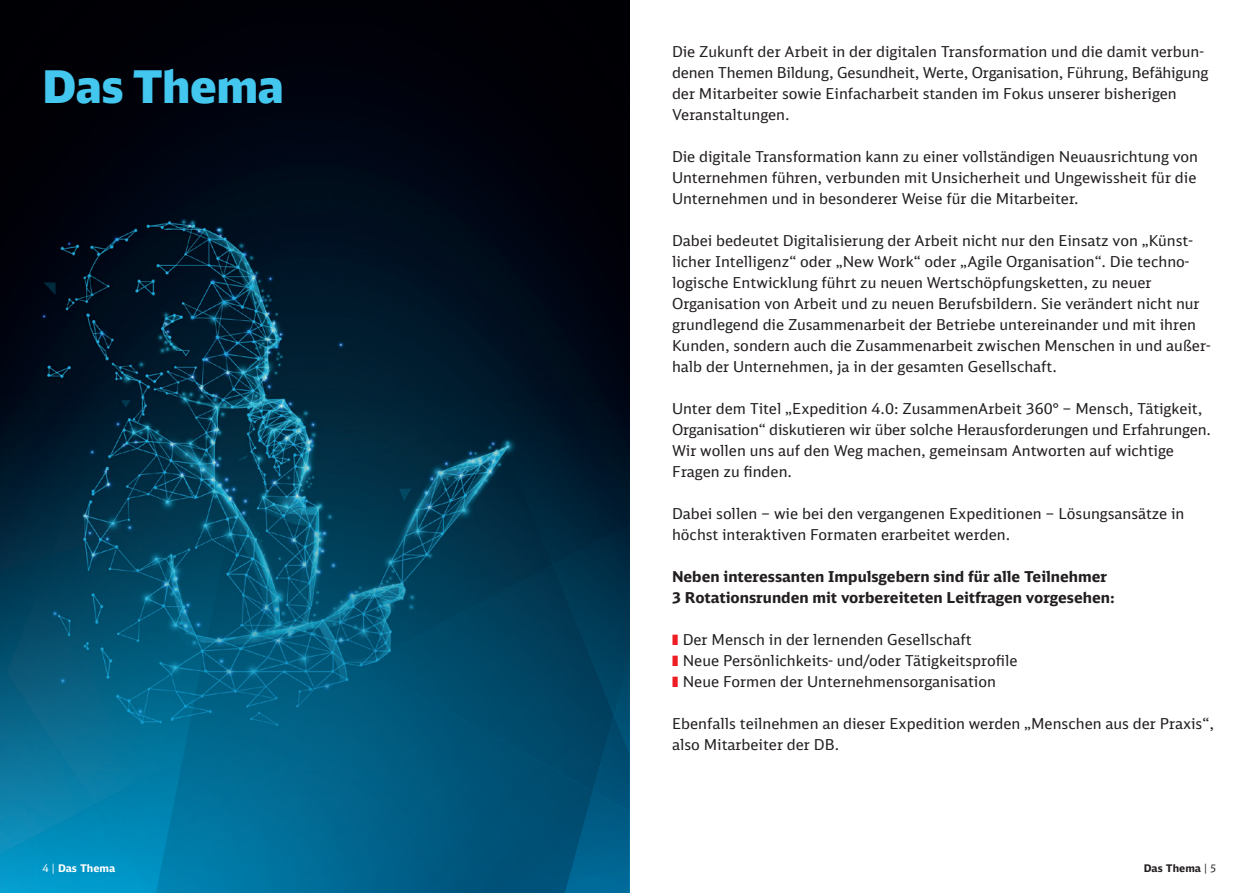
<style>
.page{position:relative;width:1259px;height:893px;background:#fff}
.page>*{position:absolute;margin:0;border:0;box-sizing:border-box;transform-origin:0 0}
.t1{font:900 45px "DB Head";color:#44c7ee}
.t2{font:15px/21px "DB Sans";color:#231f20}
.t3{font:700 15px/21px "DB Sans";color:#231f20}
.t4{font:700 10.5px "DB Sans";color:#fff}
.t5{font:700 10.5px "DB Sans";color:#231f20}
.s1{color:#ee1d23}
.s2{font-weight:400}
.s3{font-family:"DB Sans Cond Altern";font-weight:400}
</style>
<div class="page">
<div style="left:37px;top:856px;width:58px;height:37px;background:#0198c9"></div>
<img style="left:0;top:856px;width:37px;height:37px">
<img style="left:95px;top:804px;width:60px;height:89px">
<img style="left:593px;top:811px;width:36px;height:82px">
<img style="left:155px;top:804px;width:7px;height:89px">
<img style="left:162px;top:728px;width:431px;height:165px">
<img style="left:593px;top:715px;width:36px;height:96px">
<img style="left:614px;top:565px;width:15px;height:150px">
<img style="left:363px;top:565px;width:251px;height:226px">
<img style="left:190px;top:0;width:5px;height:164px">
<img style="left:195px;top:0;width:99px;height:185px">
<div style="left:267px;top:0;width:58px;height:47px;background:#000109"></div>
<img style="left:294px;top:47px;width:31px;height:156px">
<div style="left:325px;top:0;width:160px;height:127px;background:#00010a"></div>
<div style="left:318px;top:127px;width:144px;height:80px;background:#000818"></div>
<div style="left:421px;top:24px;width:64px;height:157px;background:#00010b"></div>
<img style="left:462px;top:181px;width:23px;height:52px">
<div style="left:485px;top:0;width:144px;height:233px;background:#000007"></div>
<div style="left:0;top:0;width:190px;height:164px;background:#000108"></div>
<div style="left:0;top:0;width:169px;height:69px;background:#000005"></div>
<div style="left:0;top:503px;width:52px;height:52px;background:#02263c"></div>
<img style="left:0;top:555px;width:95px;height:301px">
<img style="left:52px;top:503px;width:20px;height:29px">
<img style="left:7px;top:532px;width:211px;height:272px">
<img style="left:183px;top:584px;width:105px;height:174px">
<img style="left:241px;top:623px;width:122px;height:105px">
<div style="left:0;top:164px;width:195px;height:189px;background:#000411"></div>
<img style="left:130px;top:185px;width:164px;height:45px">
<img style="left:289px;top:203px;width:29px;height:4px">
<img style="left:0;top:353px;width:72px;height:150px">
<img style="left:72px;top:230px;width:163px;height:302px">
<img style="left:124px;top:496px;width:94px;height:88px">
<img style="left:235px;top:207px;width:227px;height:249px">
<img style="left:362px;top:233px;width:267px;height:332px">
<div style="left:572px;top:253px;width:57px;height:48px;background:#00020c"></div>
<img style="left:218px;top:456px;width:70px;height:167px">
<img style="left:288px;top:415px;width:264px;height:249px">
<div style="left:0;top:147px;width:80px;height:133px;background:#000109"></div>
<h1 class="t1" style="left:43px;top:58px;width:243px">Das Thema</h1>
<p class="t2" style="left:672px;top:41px;width:538px">Die Zukunft der Arbeit in der digitalen Transformation und die damit verbun&shy;denen Themen Bildung, Gesundheit, Werte, Organisation, Führung, Befähigung der Mitarbeiter sowie Einfacharbeit standen im Fokus unserer bisherigen Veranstaltungen.</p>
<p class="t2" style="left:672px;top:146px;width:527px;text-align:justify">Die digitale Transformation kann zu einer vollständigen Neuausrichtung von Unternehmen führen, verbunden mit Unsicherheit und Ungewissheit für die Unternehmen und in besonderer Weise für die Mitarbeiter.</p>
<p class="t2" style="left:672px;top:230px;width:540px">Dabei bedeutet Digitalisierung der Arbeit nicht nur den Einsatz von „Künst&shy;licher Intelligenz“ oder „New Work“ oder „Agile Organisation“. Die techno&shy;logische Entwicklung führt zu neuen Wertschöpfungsketten, zu neuer Organisation von Arbeit und zu neuen Berufsbildern. Sie verändert nicht nur grundlegend die Zusammenarbeit der Betriebe untereinander und mit ihren Kunden, sondern auch die Zusammenarbeit zwischen Menschen in und außer&shy;halb der Unternehmen, ja in der gesamten Gesellschaft.</p>
<p class="t2" style="left:672px;top:398px;width:540px">Unter dem Titel „Expedition 4.0: ZusammenArbeit 360° – Mensch, Tätigkeit, Organisation“ diskutieren wir über solche Herausforderungen und Erfahrungen.<br>Wir wollen uns auf den Weg machen, gemeinsam Antworten auf wichtige Fragen zu finden.</p>
<p class="t2" style="left:672px;top:503px;width:514px">Dabei sollen – wie bei den vergangenen Expeditionen – Lösungsansätze in höchst interaktiven Formaten erarbeitet werden.</p>
<p class="t3" style="left:672px;top:566px;width:444px">Neben interessanten Impulsgebern sind für alle Teilnehmer<br>3 Rotationsrunden mit vorbereiteten Leitfragen vorgesehen:</p>
<p class="t2" style="left:672px;top:629px;width:347px"><span class="s1">❚</span> Der Mensch in der lernenden Gesellschaft<br><span class="s1">❚</span> Neue Persönlichkeits- und/oder Tätigkeitsprofile <span class="s1">❚</span> Neue Formen der Unternehmensorganisation</p>
<p class="t2" style="left:672px;top:713px;width:543px">Ebenfalls teilnehmen an dieser Expedition werden „Menschen aus der Praxis“, also Mitarbeiter der DB.</p>
<p class="t4" style="left:43px;top:861px;width:74px"><span class="s2">4</span> <span class="s3">|</span> Das Thema</p>
<p class="t5" style="left:1143px;top:861px;width:74px">Das Thema <span class="s3">|</span> <span class="s2">5</span></p>
</div>
